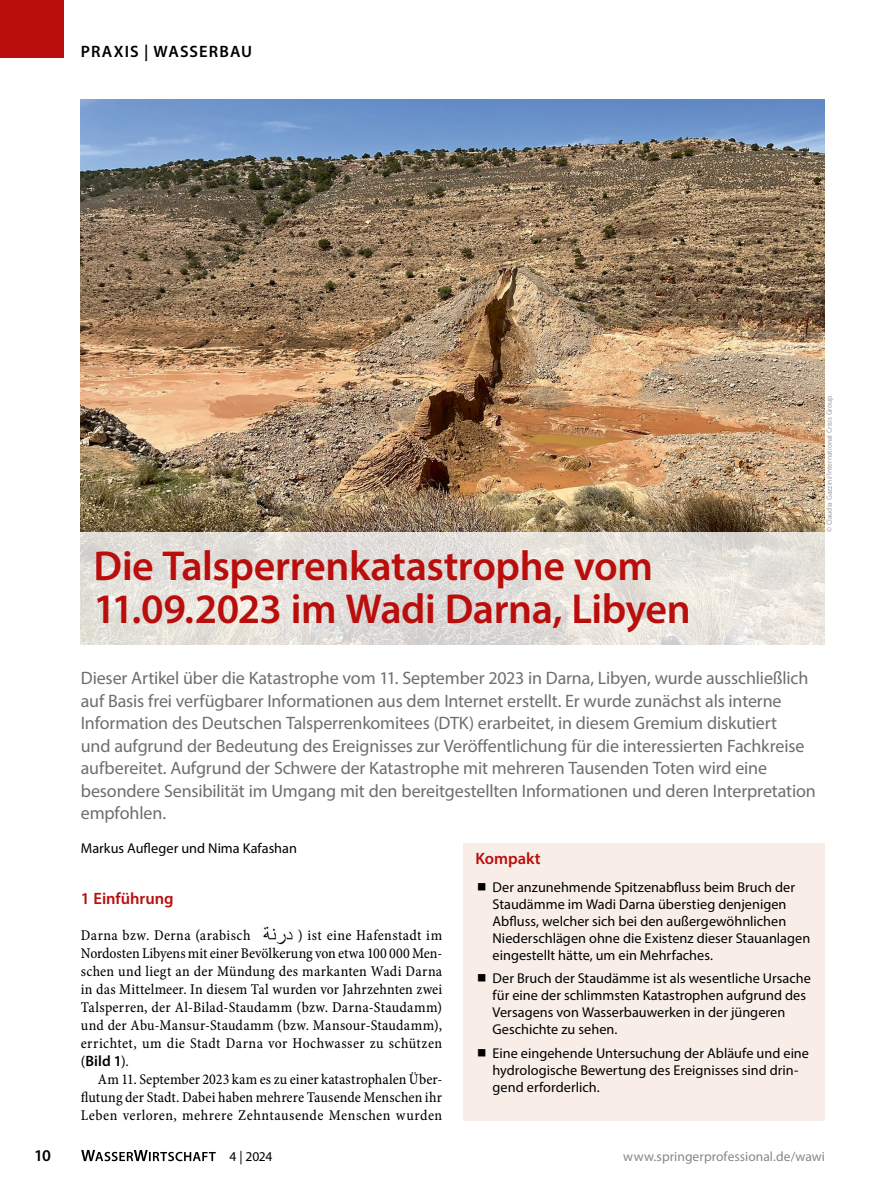
<style>
.page{position:relative;width:893px;height:1187px;background:#fff}
.page>*{position:absolute;margin:0;border:0;box-sizing:border-box;transform-origin:0 0}
.Title_x{font:600 42px/43.5px "Myriad Pro";letter-spacing:-.01em;color:#b90e0c}
.Trailer_x{font:18px/22.5px "Myriad Pro";letter-spacing:-.01em;color:#6e6e6e}
.Rubrik{font:600 16.5px "Myriad Pro";letter-spacing:.065em;color:#000}
.SectionHeading_1_x_first{font:600 16.5px "Myriad Pro";letter-spacing:-.005em;color:#b90e0c}
.Box_Heading_x{font:600 16.5px "Myriad Pro";color:#b90e0c}
.Para_x{font:15px/18px "Minion Pro Cn Capt";letter-spacing:.025em;color:#000;text-align:justify}
.Para_Indent{font:15px/18px "Minion Pro Cn Capt";letter-spacing:.03em;color:#000;text-align:justify}
.Author_x1{font:14.25px/17px "Myriad Pro";letter-spacing:.005em;color:#000}
.t1{font:13.5px "Myriad Pro";letter-spacing:.005em;color:#868786}
.t2{font:13.5px "Myriad Pro";color:#000}
.Image_Source_x{font:7.5px "Myriad Pro";color:#9c9c9d}
.s1{font-family:"Myriad Pro";font-weight:600}
</style>
<div class="page">
<img style="left:81px;top:100px;width:744px;height:432px">
<svg style="left:81px;top:532px;width:744px;height:113px;background:#e4e0db"></svg>
<img style="left:261px;top:926px;width:32px;height:19px">
<div style="left:463px;top:843px;width:361px;height:277px;background:#f9ede8"></div>
<div style="left:0;top:0;width:64px;height:57px;background:#b90e0c"></div>
<svg style="left:81px;top:1150px;width:135px;height:11px"></svg>
<p class="Rubrik" style="left:81px;top:41px;width:99px">PRAXIS | Wasserba</p>
<p class="Rubrik" style="left:241px;top:41px;width:12px">u</p>
<p class="Title_x" style="left:94px;top:543px;width:599px">Die Talsperrenkatastrophe vom<br>11.09.2023 im Wadi Darna, Libyen</p>
<p class="Trailer_x" style="left:81px;top:666px;width:737px">Dieser Artikel über die Katastrophe vom 11. September 2023 in Darna, Libyen, wurde ausschließlich auf Basis frei verfügbarer Informationen aus dem Internet erstellt. Er wurde zunächst als interne Information des Deutschen Talsperrenkomitees (DTK) erarbeitet, in diesem Gremium diskutiert<br>und aufgrund der Bedeutung des Ereignisses zur Veröffentlichung für die interessierten Fachkreise aufbereitet. Aufgrund der Schwere der Katastrophe mit mehreren Tausenden Toten wird eine besondere Sensibilität im Umgang mit den bereitgestellten Informationen und deren Interpretation empfohlen.</p>
<p class="Author_x1" style="left:81px;top:839px;width:218px">Markus Aufleger und Nima Kafashan</p>
<p class="SectionHeading_1_x_first" style="left:81px;top:888px;width:94px">1 Einführung</p>
<p class="Para_x" style="left:81px;top:926px;width:171px">Darna bzw. Derna (arabisch</p>
<p class="Box_Heading_x" style="left:476px;top:847px;width:67px">Kompakt</p>
<p class="Author_x1" style="left:493px;top:878px;width:319px">Der anzunehmende Spitzenabfluss beim Bruch der Staudämme im Wadi Darna überstieg denjenigen Abfluss, welcher sich bei den außergewöhnlichen Niederschlägen ohne die Existenz dieser Stauanlagen eingestellt hätte, um ein Mehrfaches.</p>
<p class="Author_x1" style="left:493px;top:969px;width:320px">Der Bruch der Staudämme ist als wesentliche Ursache für eine der schlimmsten Katastrophen aufgrund des Versagens von Wasserbauwerken in der jüngeren Geschichte zu sehen.</p>
<p class="Author_x1" style="left:493px;top:1043px;width:318px">Eine eingehende Untersuchung der Abläufe und eine hydrologische Bewertung des Ereignisses sind drin&shy;gend erforderlich.</p>
<p class="Para_x" style="left:81px;top:926px;width:363px;text-indent:217px">) ist eine Hafenstadt im Nordosten Libyens mit einer Bevölkerung von etwa 100 000 Men&shy;schen und liegt an der Mündung des markanten Wadi Darna in das Mittelmeer. In diesem Tal wurden vor Jahrzehnten zwei Talsperren, der Al-Bilad-Staudamm (bzw. Darna-Staudamm) und der Abu-Mansur-Staudamm (bzw. Mansour-Staudamm), errichtet, um die Stadt Darna vor Hochwasser zu schützen (<span class="s1">Bild 1</span>).</p>
<p class="Para_Indent" style="left:81px;top:1070px;width:363px;text-indent:17px">Am 11. September 2023 kam es zu einer katastrophalen Über&shy;flutung der Stadt. Dabei haben mehrere Tausende Menschen ihr Leben verloren, mehrere Zehntausende Menschen wurden</p>
<p class="Image_Source_x" style="left:825px;top:532px;width:138px;rotate:-90deg">© Claudia Gazzini/International Crisis Group</p>
<p class="Rubrik" style="left:34px;top:1144px;width:18px">10</p>
<p class="t2" style="left:230px;top:1147px;width:44px">4 | 2024</p>
<p class="t1" style="left:623px;top:1147px;width:203px">www.springerprofessional.de/wawi</p>
</div>
